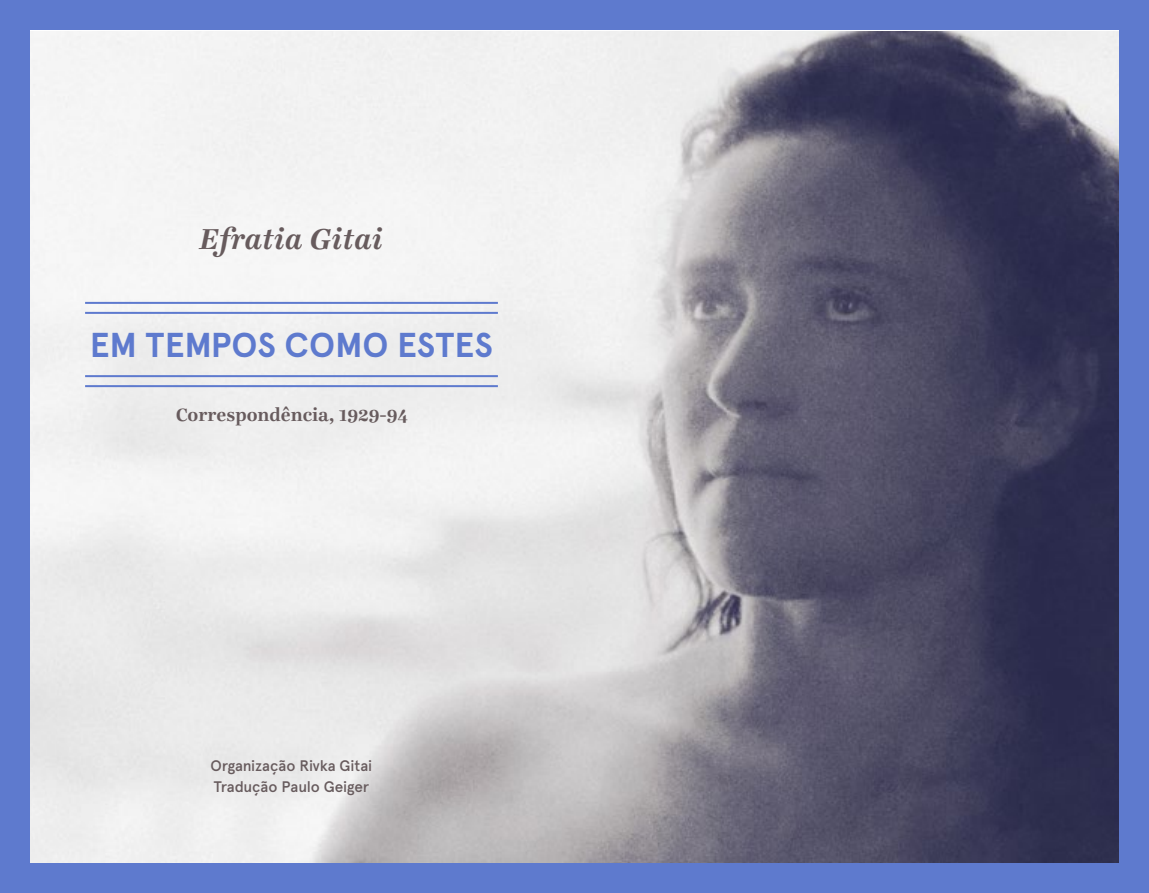
<style>
.page{position:relative;width:1149px;height:893px;background:#fff}
.page>*{position:absolute;margin:0;border:0;box-sizing:border-box;transform-origin:0 0}
.t1{font:700 34.5px "Apercu";color:#5e7ace}
.t2{font:italic 700 31.5px "Ingeborg";color:#675b5d}
.t3{font:700 19.5px "Ingeborg";color:#675b5d}
.t4{font:500 15.3px/21.8px "Apercu";letter-spacing:-.01em;color:#675b5d}
</style>
<div class="page">
<img style="left:30px;top:31px;width:1088px;height:832px">
<hr style="left:85px;top:302px;width:412px;height:2px;background:#5e7ace">
<hr style="left:85px;top:312px;width:412px;height:2px;background:#5e7ace">
<hr style="left:85px;top:375px;width:412px;height:2px;background:#5e7ace">
<hr style="left:85px;top:385px;width:412px;height:2px;background:#5e7ace">
<div style="left:0;top:0;width:1148px;height:30px;background:#5e7ace"></div>
<div style="left:0;top:863px;width:1148px;height:30px;background:#5e7ace"></div>
<div style="left:0;top:0;width:30px;height:871px;background:#5e7ace"></div>
<div style="left:1118px;top:0;width:30px;height:873px;background:#5e7ace"></div>
<h2 class="t2" style="left:199px;top:220px;width:184px">Efratia Gitai</h2>
<h1 class="t1" style="left:90px;top:324px;width:404px">EM TEMPOS COMO ESTES</h1>
<p class="t3" style="left:176px;top:403px;width:233px">Correspondência, 1929-94</p>
<p class="t4" style="left:210px;top:754px;width:163px">Organização Rivka Gitai<br>Tradução Paulo Geiger</p>
</div>
